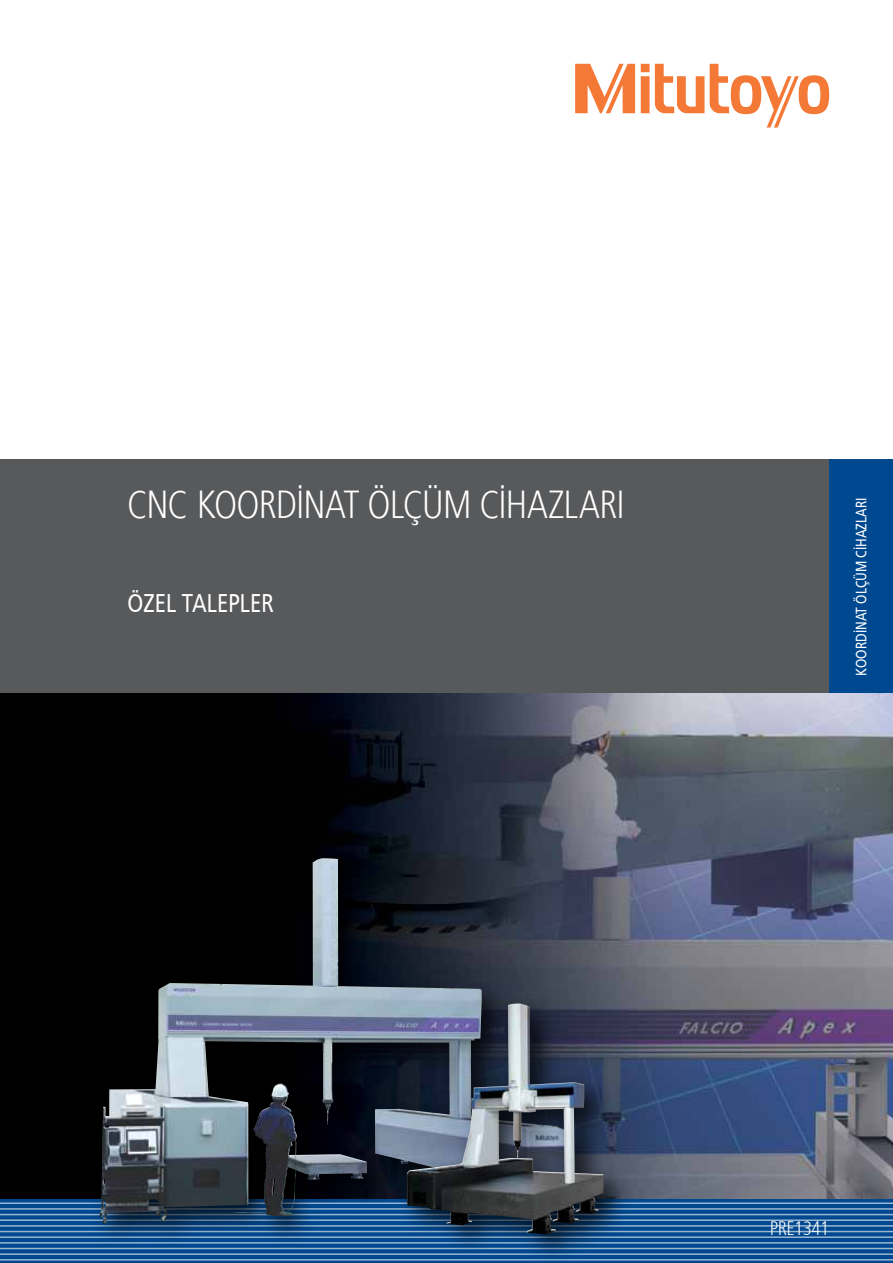
<style>
.page{position:relative;width:893px;height:1263px;background:#fff}
.page>*{position:absolute;margin:0;border:0;box-sizing:border-box;transform-origin:0 0}
.t1{font:300 39px "Mitutoyo Frutiger";letter-spacing:-.005em;color:#fff}
.t2{font:25.5px "Mitutoyo Frutiger";color:#fff}
.t3{font:300 19.5px "Mitutoyo Frutiger";color:#fff}
.t4{font:15px "Mitutoyo Frutiger";color:#fff}
</style>
<div class="page">
<img style="left:0;top:693px;width:893px;height:506px">
<svg style="left:0;top:1199px;width:893px;height:64px;background:#0b5094"></svg>
<hr style="left:0;top:1259px;width:893px;height:1px;background:#fff">
<hr style="left:0;top:1253px;width:893px;height:2px;background:#fff">
<hr style="left:0;top:1248px;width:893px;height:1px;background:#fff">
<hr style="left:0;top:1242px;width:893px;height:1px;background:#fff">
<hr style="left:0;top:1236px;width:893px;height:2px;background:#fff">
<hr style="left:0;top:1231px;width:893px;height:1px;background:#fff">
<hr style="left:0;top:1225px;width:893px;height:1px;background:#fff">
<hr style="left:0;top:1219px;width:893px;height:2px;background:#fff">
<hr style="left:0;top:1214px;width:893px;height:1px;background:#fff">
<hr style="left:0;top:1208px;width:893px;height:2px;background:#fff">
<hr style="left:0;top:1202px;width:893px;height:2px;background:#fff">
<div style="left:0;top:459px;width:893px;height:234px;background:#58595b"></div>
<div style="left:829px;top:459px;width:64px;height:234px;background:#004990"></div>
<svg style="left:575px;top:64px;width:254px;height:64px"></svg>
<div style="left:91px;top:849px;width:505px;height:404px;background:#000;opacity:.75"></div>
<img style="left:100px;top:858px;width:267px;height:366px">
<div style="left:397px;top:994px;width:237px;height:269px;background:#000;opacity:.75"></div>
<img style="left:407px;top:1003px;width:196px;height:231px">
<p class="t1" style="left:128px;top:482px;width:498px">CNC KOORDİNAT ÖLÇÜM CİHAZLARI</p>
<p class="t2" style="left:128px;top:588px;width:148px">ÖZEL TALEPLER</p>
<p class="t4" style="left:852px;top:676px;width:180px;rotate:-90deg">KOORDİNAT ÖLÇÜM CİHAZLARI</p>
<p class="t3" style="left:770px;top:1217px;width:60px">PRE1341</p>
</div>
